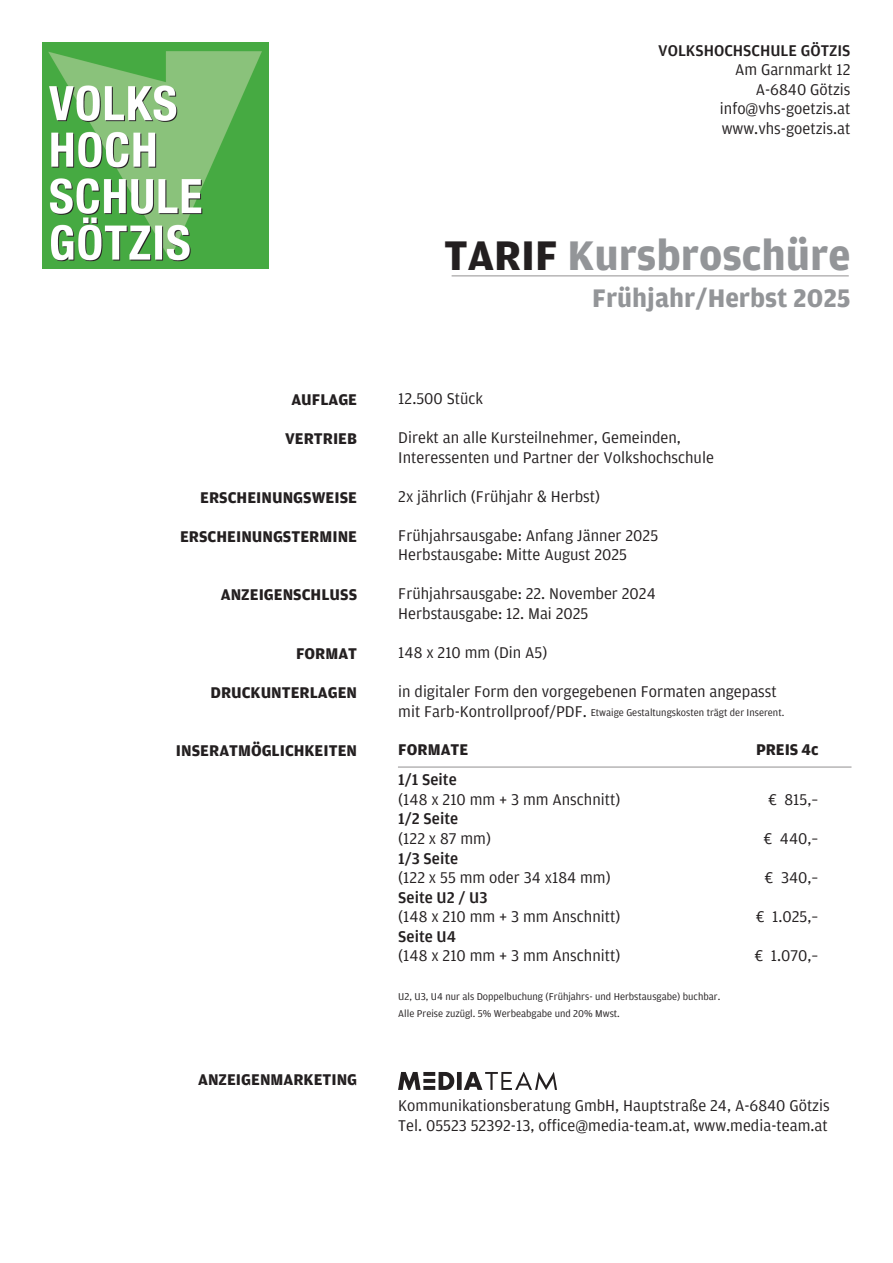
<style>
.page{position:relative;width:893px;height:1263px;background:#fff}
.page>*{position:absolute;margin:0;border:0;box-sizing:border-box;transform-origin:0 0}
.t1{font:700 43.95px "Amplitude";color:#939598}
.t2{font:700 27px "Amplitude";color:#939598}
.t3{font:16.5px/19.5px "Amplitude";color:#231f20}
.t4{font:700 16.5px "Amplitude";color:#231f20}
.t5{font:500 16.5px "Amplitude";color:#231f20}
.t6{font:10.5px/16.5px "Amplitude";color:#231f20}
.s1{color:#231f20}
.s2{font-size:16.5px}
</style>
<div class="page">
<hr style="left:398px;top:767px;width:453px;height:1px;background:#231f20">
<img style="left:43px;top:43px;width:225px;height:226px">
<hr style="left:452px;top:276px;width:397px;height:1px;background:#231f20">
<svg style="left:398px;top:1072px;width:159px;height:18px"></svg>
<p class="t4" style="left:291px;top:390px;width:67px">AUFLAGE</p>
<p class="t4" style="left:285px;top:429px;width:74px">VERTRIEB</p>
<p class="t4" style="left:200px;top:488px;width:158px">ERSCHEINUNGSWEISE</p>
<p class="t4" style="left:180px;top:527px;width:179px">ERSCHEINUNGSTERMINE</p>
<p class="t4" style="left:221px;top:585px;width:138px">ANZEIGENSCHLUSS</p>
<p class="t4" style="left:296px;top:644px;width:63px">FORMAT</p>
<p class="t4" style="left:211px;top:683px;width:148px">DRUCKUNTERLAGEN</p>
<p class="t4" style="left:176px;top:741px;width:183px">INSERATMÖGLICHKEITEN</p>
<p class="t4" style="left:198px;top:1070px;width:161px">ANZEIGENMARKETING</p>
<p class="t5" style="left:658px;top:41px;width:194px">VOLKSHOCHSCHULE GÖTZIS</p>
<p class="t3" style="left:720px;top:60px;width:132px;text-align:right">Am Garnmarkt 12<br>A-6840 Götzis info@vhs-goetzis.at www.vhs-goetzis.at</p>
<h1 class="t1" style="left:444px;top:231px;width:408px"><span class="s1">TARIF</span> Kursbroschüre</h1>
<h2 class="t2" style="left:592px;top:283px;width:260px">Frühjahr/Herbst 2025</h2>
<p class="t3" style="left:398px;top:389px;width:86px">12.500 Stück</p>
<p class="t3" style="left:398px;top:428px;width:317px">Direkt an alle Kursteilnehmer, Gemeinden,<br>Interessenten und Partner der Volkshochschule</p>
<p class="t3" style="left:398px;top:487px;width:203px">2x jährlich (Frühjahr &amp; Herbst)</p>
<p class="t3" style="left:398px;top:526px;width:261px">Frühjahrsausgabe: Anfang Jänner 2025<br>Herbstausgabe: Mitte August 2025</p>
<p class="t3" style="left:398px;top:584px;width:259px">Frühjahrsausgabe: 22. November 2024<br>Herbstausgabe: 12. Mai 2025</p>
<p class="t3" style="left:398px;top:643px;width:151px">148 x 210 mm (Din A5)</p>
<p class="t3" style="left:398px;top:682px;width:380px">in digitaler Form den vorgegebenen Formaten angepasst</p>
<p class="t6" style="left:398px;top:705px;width:387px"><span class="s2">mit Farb-Kontrollproof/PDF.</span> Etwaige Gestaltungskosten trägt der Inserent.</p>
<p class="t4" style="left:398px;top:741px;width:72px">FORMATE</p>
<p class="t4" style="left:756px;top:741px;width:64px">PREIS 4c</p>
<p class="t5" style="left:398px;top:771px;width:60px">1/1 Seite</p>
<p class="t3" style="left:398px;top:790px;width:224px">(148 x 210 mm + 3 mm Anschnitt)</p>
<p class="t3" style="left:768px;top:790px;width:52px">€ 815,–</p>
<p class="t5" style="left:398px;top:810px;width:61px">1/2 Seite</p>
<p class="t3" style="left:398px;top:829px;width:94px">(122 x 87 mm)</p>
<p class="t3" style="left:763px;top:829px;width:56px">€ 440,–</p>
<p class="t5" style="left:398px;top:849px;width:61px">1/3 Seite</p>
<p class="t3" style="left:398px;top:868px;width:214px">(122 x 55 mm oder 34 x184 mm)</p>
<p class="t3" style="left:765px;top:868px;width:55px">€ 340,–</p>
<p class="t5" style="left:398px;top:888px;width:91px">Seite U2 / U3</p>
<p class="t3" style="left:398px;top:907px;width:224px">(148 x 210 mm + 3 mm Anschnitt)</p>
<p class="t3" style="left:756px;top:907px;width:64px">€ 1.025,–</p>
<p class="t5" style="left:398px;top:927px;width:59px">Seite U4</p>
<p class="t3" style="left:398px;top:946px;width:224px">(148 x 210 mm + 3 mm Anschnitt)</p>
<p class="t3" style="left:754px;top:946px;width:65px">€ 1.070,–</p>
<p class="t6" style="left:398px;top:988px;width:323px">U2, U3, U4 nur als Doppelbuchung (Frühjahrs- und Herbstausgabe) buchbar.<br>Alle Preise zuzügl. 5% Werbeabgabe und 20% Mwst.</p>
<p class="t3" style="left:398px;top:1096px;width:433px">Kommunikationsberatung GmbH, Hauptstraße 24, A-6840 Götzis<br>Tel. 05523 52392-13, office@media-team.at, www.media-team.at</p>
</div>
